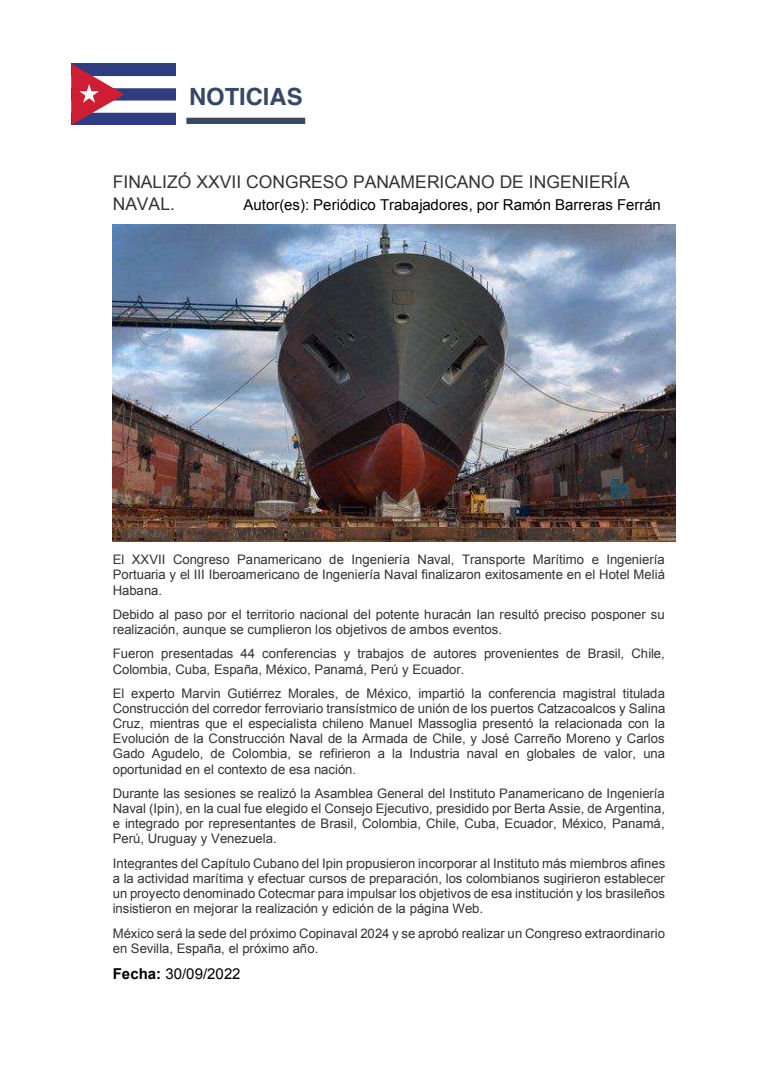
<style>
.page{position:relative;width:778px;height:1088px;background:#fff}
.page>*{position:absolute;margin:0;border:0;box-sizing:border-box;transform-origin:0 0}
.t1{font:700 23.75px "Helvetica";color:#364864}
.t2{font:17.5px/21.9px "Arial";letter-spacing:-.005em;color:#333}
.t3{font:15px "Arial";letter-spacing:.005em;color:#000}
.t4{font:13.12px/15.1px "Arial";letter-spacing:-.01em;color:#333;text-align:justify}
.s1{font-weight:700}
</style>
<div class="page">
<div style="left:186px;top:118px;width:119px;height:6px;background:#364864"></div>
<svg style="left:72px;top:64px;width:104px;height:61px"></svg>
<img style="left:113px;top:225px;width:562px;height:317px">
<h1 class="t1" style="left:189px;top:82px;width:115px">NOTICIAS</h1>
<h2 class="t2" style="left:113px;top:171px;width:518px">FINALIZÓ XXVII CONGRESO PANAMERICANO DE INGENIERÍA<br>NAVAL.</h2>
<p class="t3" style="left:243px;top:195px;width:419px">Autor(es): Periódico Trabajadores, por Ramón Barreras Ferrán</p>
<p class="t4" style="left:113px;top:552px;width:554px">El XXVII Congreso Panamericano de Ingeniería Naval, Transporte Marítimo e Ingeniería Portuaria y el III Iberoamericano de Ingeniería Naval finalizaron exitosamente en el Hotel Meliá Habana.</p>
<p class="t4" style="left:113px;top:607px;width:553px">Debido al paso por el territorio nacional del potente huracán Ian resultó preciso posponer su realización, aunque se cumplieron los objetivos de ambos eventos.</p>
<p class="t4" style="left:113px;top:646px;width:553px">Fueron presentadas 44 conferencias y trabajos de autores provenientes de Brasil, Chile,<br>Colombia, Cuba, España, México, Panamá, Perú y Ecuador.</p>
<p class="t4" style="left:113px;top:686px;width:554px">El experto Marvin Gutiérrez Morales, de México, impartió la conferencia magistral titulada Construcción del corredor ferroviario transístmico de unión de los puertos Catzacoalcos y Salina Cruz, mientras que el especialista chileno Manuel Massoglia presentó la relacionada con la Evolución de la Construcción Naval de la Armada de Chile, y José Carreño Moreno y Carlos Gado Agudelo, de Colombia, se refirieron a la Industria naval en globales de valor, una oportunidad en el contexto de esa nación.</p>
<p class="t4" style="left:113px;top:786px;width:553px">Durante las sesiones se realizó la Asamblea General del Instituto Panamericano de Ingeniería Naval (Ipin), en la cual fue elegido el Consejo Ejecutivo, presidido por Berta Assie, de Argentina, e integrado por representantes de Brasil, Colombia, Chile, Cuba, Ecuador, México, Panamá, Perú, Uruguay y Venezuela.</p>
<p class="t4" style="left:113px;top:856px;width:554px">Integrantes del Capítulo Cubano del Ipin propusieron incorporar al Instituto más miembros afines a la actividad marítima y efectuar cursos de preparación, los colombianos sugirieron establecer un proyecto denominado Cotecmar para impulsar los objetivos de esa institución y los brasileños insistieron en mejorar la realización y edición de la página Web.</p>
<p class="t4" style="left:113px;top:925px;width:554px">México será la sede del próximo Copinaval 2024 y se aprobó realizar un Congreso extraordinario en Sevilla, España, el próximo año.</p>
<p class="t3" style="left:113px;top:964px;width:129px"><span class="s1">Fecha:</span> 30/09/2022</p>
</div>
